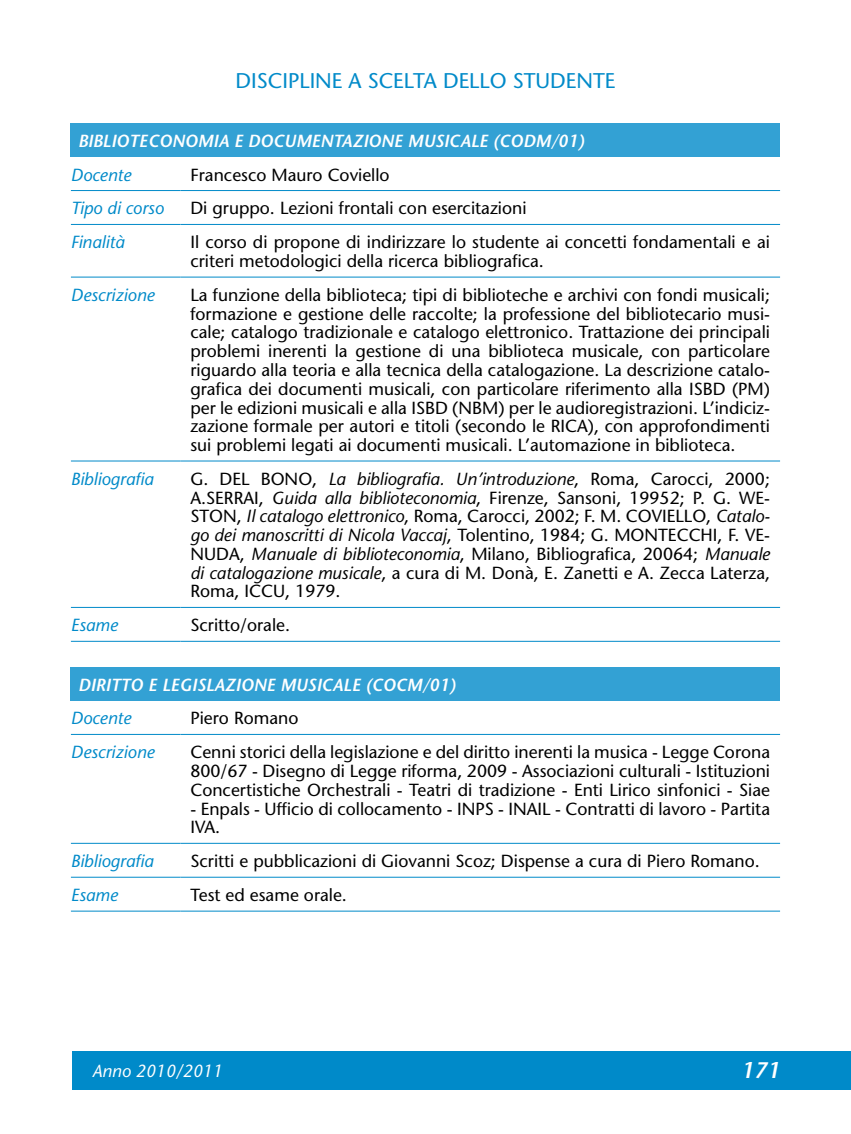
<style>
.page{position:relative;width:851px;height:1134px;background:#fff}
.page>*{position:absolute;margin:0;border:0;box-sizing:border-box;transform-origin:0 0}
.t1{font:italic 600 22.5px "Stone Sans";color:#fff}
.t2{font:21.25px "Stone Sans";color:#008ac9}
.t3{font:17.5px/18.8px "Stone Sans";color:#000;text-align:justify}
.t4{font:italic 17.5px "Stone Sans";color:#008ac9}
.t5{font:italic 600 17.5px "Stone Sans";color:#fff}
.t6{font:italic 17.5px "Stone Sans";color:#fff}
.s1{font-style:italic}
</style>
<div class="page">
<div style="left:72px;top:1051px;width:778px;height:38px;background:#008ac9"></div>
<div style="left:71px;top:123px;width:709px;height:34px;background:#33a1d4"></div>
<hr style="left:71px;top:190px;width:109px;height:1px;background:#008ac9">
<hr style="left:180px;top:190px;width:600px;height:1px;background:#008ac9">
<hr style="left:71px;top:224px;width:109px;height:1px;background:#008ac9">
<hr style="left:180px;top:224px;width:600px;height:1px;background:#008ac9">
<hr style="left:71px;top:277px;width:109px;height:1px;background:#008ac9">
<hr style="left:180px;top:277px;width:600px;height:1px;background:#008ac9">
<hr style="left:71px;top:461px;width:109px;height:1px;background:#008ac9">
<hr style="left:180px;top:461px;width:600px;height:1px;background:#008ac9">
<hr style="left:71px;top:607px;width:109px;height:1px;background:#008ac9">
<hr style="left:180px;top:607px;width:600px;height:1px;background:#008ac9">
<hr style="left:71px;top:641px;width:109px;height:1px;background:#008ac9">
<hr style="left:180px;top:641px;width:600px;height:1px;background:#008ac9">
<div style="left:71px;top:667px;width:709px;height:33px;background:#33a1d4"></div>
<hr style="left:71px;top:734px;width:109px;height:1px;background:#008ac9">
<hr style="left:180px;top:734px;width:600px;height:1px;background:#008ac9">
<hr style="left:71px;top:843px;width:109px;height:1px;background:#008ac9">
<hr style="left:180px;top:843px;width:600px;height:1px;background:#008ac9">
<hr style="left:71px;top:877px;width:109px;height:1px;background:#008ac9">
<hr style="left:180px;top:877px;width:600px;height:1px;background:#008ac9">
<hr style="left:71px;top:911px;width:109px;height:1px;background:#008ac9">
<hr style="left:180px;top:911px;width:600px;height:1px;background:#008ac9">
<p class="t2" style="left:235px;top:67px;width:27px">Discipline</p>
<p class="t2" style="left:348px;top:67px;width:32px">a scelta</p>
<p class="t2" style="left:443px;top:67px;width:14px">dello</p>
<p class="t2" style="left:512px;top:67px;width:14px">studente</p>
<p class="t5" style="left:78px;top:130px;width:435px">BIBLIOTECONOMIA E DOCUMENTAZIONE MUSICALE (CODM</p>
<p class="t5" style="left:551px;top:130px;width:35px">/01)</p>
<p class="t4" style="left:71px;top:164px;width:62px">Docente</p>
<p class="t3" style="left:190px;top:165px;width:201px">Francesco Mauro Coviello</p>
<p class="t4" style="left:71px;top:198px;width:94px">Tipo di corso</p>
<p class="t3" style="left:190px;top:199px;width:337px">Di gruppo. Lezioni frontali con esercitazioni</p>
<p class="t4" style="left:71px;top:231px;width:55px">Finalità</p>
<p class="t3" style="left:190px;top:233px;width:581px">Il corso di propone di indirizzare lo studente ai concetti fondamentali e ai criteri metodologici della ricerca bibliografica.</p>
<p class="t4" style="left:71px;top:284px;width:85px">Descrizione</p>
<p class="t3" style="left:190px;top:285px;width:581px">La funzione della biblioteca; tipi di biblioteche e archivi con fondi musicali; formazione e gestione delle raccolte; la professione del bibliotecario musi&shy;cale; catalogo tradizionale e catalogo elettronico. Trattazione dei principali problemi inerenti la gestione di una biblioteca musicale, con particolare riguardo alla teoria e alla tecnica della catalogazione. La descrizione catalo&shy;grafica dei documenti musicali, con particolare riferimento alla ISBD (PM) per le edizioni musicali e alla ISBD (NBM) per le audioregistrazioni. L’indiciz&shy;zazione formale per autori e titoli (secondo le RICA), con approfondimenti sui problemi legati ai documenti musicali. L’automazione in biblioteca.</p>
<p class="t4" style="left:71px;top:468px;width:84px">Bibliografia</p>
<p class="t3" style="left:190px;top:469px;width:581px">G. DEL BONO, <span class="s1">La bibliografia. Un’introduzione</span>, Roma, Carocci, 2000; A.SERRAI, <span class="s1">Guida alla biblioteconomia</span>, Firenze, Sansoni, 19952; P. G. WE-STON, <span class="s1">Il catalogo elettronico</span>, Roma, Carocci, 2002; F. M. COVIELLO, <span class="s1">Catalo&shy;go dei manoscritti di Nicola Vaccaj</span>, Tolentino, 1984; G. MONTECCHI, F. VE-NUDA, <span class="s1">Manuale di biblioteconomia</span>, Milano, Bibliografica, 20064; <span class="s1">Manuale di catalogazione musicale</span>, a cura di M. Donà, E. Zanetti e A. Zecca Laterza, Roma, ICCU, 1979.</p>
<p class="t4" style="left:71px;top:614px;width:48px">Esame</p>
<p class="t3" style="left:190px;top:616px;width:101px">Scritto/orale.</p>
<p class="t5" style="left:78px;top:673px;width:308px">DIRITTO E LEGISLAZIONE MUSICALE (COCM</p>
<p class="t5" style="left:422px;top:673px;width:35px">/01)</p>
<p class="t4" style="left:71px;top:707px;width:62px">Docente</p>
<p class="t3" style="left:190px;top:709px;width:109px">Piero Romano</p>
<p class="t4" style="left:71px;top:741px;width:85px">Descrizione</p>
<p class="t3" style="left:190px;top:743px;width:581px">Cenni storici della legislazione e del diritto inerenti la musica - Legge Corona 800/67 - Disegno di Legge riforma, 2009 - Associazioni culturali - Istituzioni Concertistiche Orchestrali - Teatri di tradizione - Enti Lirico sinfonici - Siae</p>
<p class="t3" style="left:190px;top:799px;width:581px">- Enpals - Ufficio di collocamento - INPS - INAIL - Contratti di lavoro - Partita<br>IVA.</p>
<p class="t4" style="left:71px;top:850px;width:84px">Bibliografia</p>
<p class="t3" style="left:190px;top:852px;width:571px">Scritti e pubblicazioni di Giovanni Scoz; Dispense a cura di Piero Romano.</p>
<p class="t4" style="left:71px;top:884px;width:48px">Esame</p>
<p class="t3" style="left:190px;top:885px;width:158px">Test ed esame orale.</p>
<p class="t6" style="left:92px;top:1060px;width:132px">Anno 2010/2011</p>
<p class="t1" style="left:741px;top:1056px;width:40px">171</p>
</div>
